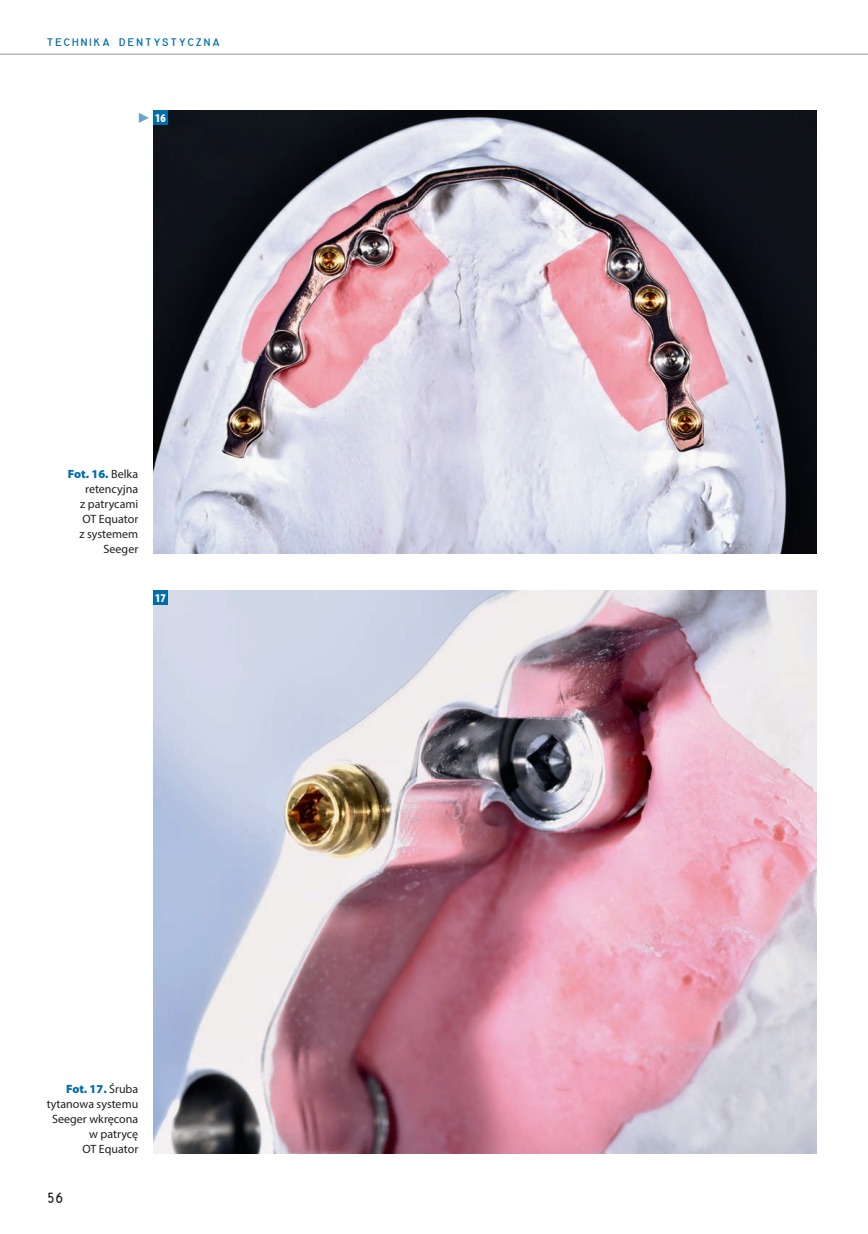
<style>
.page{position:relative;width:868px;height:1234px;background:#fff}
.page>*{position:absolute;margin:0;border:0;box-sizing:border-box;transform-origin:0 0}
.t1{font:15.75px "Gordon URWTCE Con";color:#231f20}
.t2{font:12px/15px "Myriad Pro";color:#231f20;text-align:right}
.t3{font:900 condensed 12px "Myriad Pro";color:#fff}
.t4{font:11.55px "Gordon URWTCE Con";letter-spacing:.145em;color:#006daa;scale:1.25 1}
.s1{font-weight:900;color:#006daa}
</style>
<div class="page">
<svg style="left:139px;top:113px;width:10px;height:10px"></svg>
<hr style="left:0;top:54px;width:867px;height:1px;background:#939598">
<img style="left:153px;top:590px;width:663px;height:562px">
<img style="left:153px;top:111px;width:663px;height:442px">
<div style="left:153px;top:111px;width:15px;height:14px;background:#006daa"></div>
<div style="left:153px;top:590px;width:15px;height:14px;background:#006daa"></div>
<p class="t4" style="left:47px;top:36px;width:140px">TECHNIKA DENTYSTYCZNA</p>
<p class="t3" style="left:155px;top:114px;width:12px">16</p>
<p class="t2" style="left:68px;top:467px;width:72px"><span class="s1">Fot. 16.</span> Belka retencyjna<br>z patrycami<br>OT Equator<br>z systemem<br>Seeger</p>
<p class="t3" style="left:155px;top:593px;width:12px">17</p>
<p class="t2" style="left:47px;top:1082px;width:93px"><span class="s1">Fot. 17.</span> Śruba tytanowa systemu<br>Seeger wkręcona w patrycę<br>OT Equator</p>
<h1 class="t1" style="left:47px;top:1187px;width:18px">56</h1>
</div>
